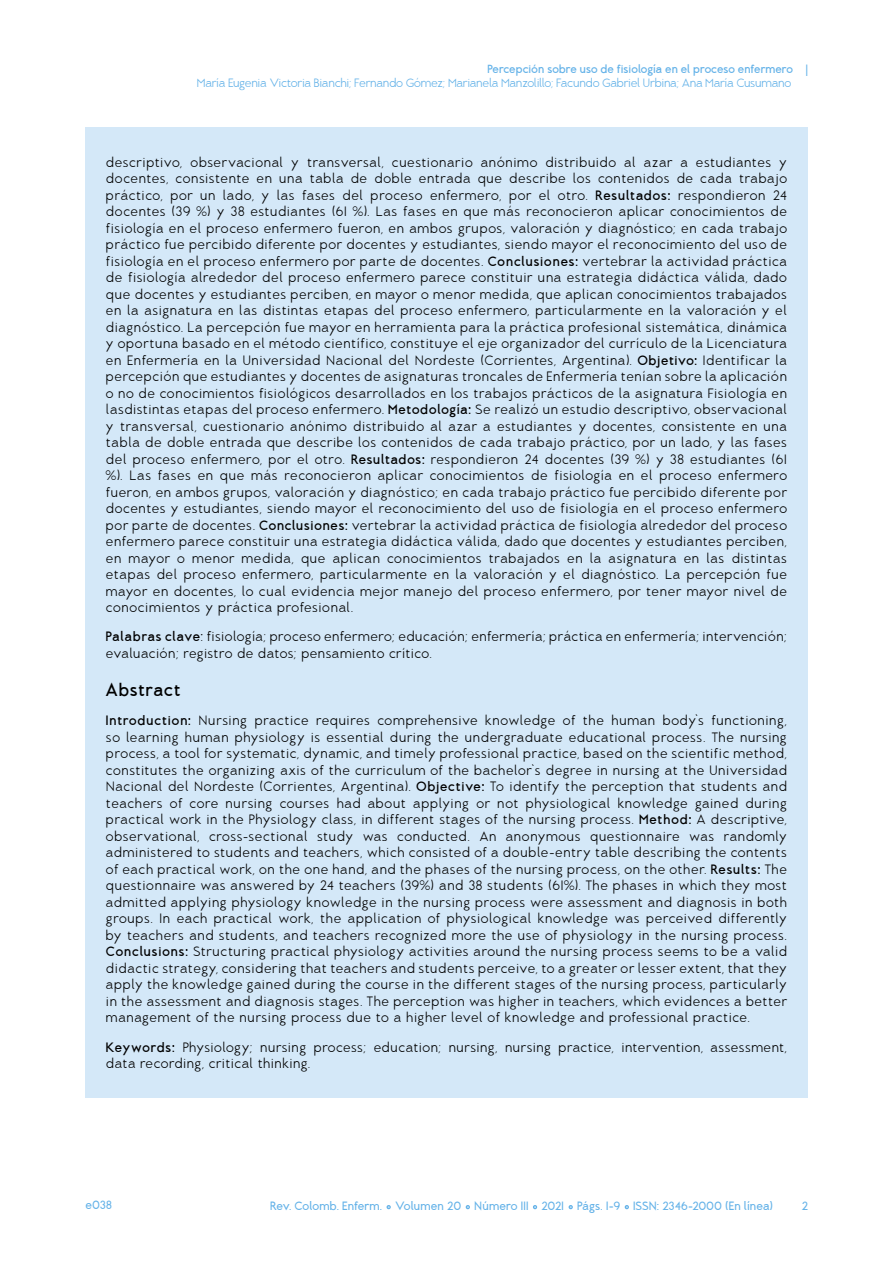
<style>
.page{position:relative;width:893px;height:1263px;background:#fff}
.page>*{position:absolute;margin:0;border:0;box-sizing:border-box;transform-origin:0 0}
.t1{font:700 18px "Brixton";letter-spacing:.085em;color:#000}
.t2{font:300 13.5px/16.5px "Brixton";letter-spacing:.085em;color:#000;text-align:justify}
.t3{font:300 12px "Brixton";letter-spacing:.03em;color:#64b2e8}
.t4{font:500 12px "Brixton";letter-spacing:.04em;color:#64b2e8}
.t5{font:700 11.7px "Brixton";letter-spacing:.045em;color:#64b2e8}
.s1{font-weight:500;font-size:12px}
.s2{font-weight:700}
.s3{font-weight:300}
</style>
<div class="page">
<div style="left:85px;top:127px;width:723px;height:971px;background:#d4e8f8"></div>
<p class="t5" style="left:488px;top:62px;width:322px">Percepción sobre uso de fisiología en el proceso enfermero <span class="s1">|</span></p>
<p class="t3" style="left:197px;top:76px;width:595px">María Eugenia Victoria Bianchi; Fernando Gómez; Marianela Manzolillo; Facundo Gabriel Urbina; Ana María Cusumano</p>
<p class="t2" style="left:106px;top:154px;width:682px">descriptivo, observacional y transversal, cuestionario anónimo distribuido al azar a estudiantes y docentes, consistente en una tabla de doble entrada que describe los contenidos de cada trabajo práctico, por un lado, y las fases del proceso enfermero, por el otro. <span class="s2">Resultados:</span> respondieron 24 docentes (39 %) y 38 estudiantes (61 %). Las fases en que más reconocieron aplicar conocimientos de fisiología en el proceso enfermero fueron, en ambos grupos, valoración y diagnóstico; en cada trabajo práctico fue percibido diferente por docentes y estudiantes, siendo mayor el reconocimiento del uso de fisiología en el proceso enfermero por parte de docentes. <span class="s2">Conclusiones:</span> vertebrar la actividad práctica de fisiología alrededor del proceso enfermero parece constituir una estrategia didáctica válida, dado que docentes y estudiantes perciben, en mayor o menor medida, que aplican conocimientos trabajados en la asignatura en las distintas etapas del proceso enfermero, particularmente en la valoración y el diagnóstico. La percepción fue mayor en herramienta para la práctica profesional sistemática, dinámica y oportuna basado en el método científico, constituye el eje organizador del currículo de la Licenciatura en Enfermería en la Universidad Nacional del Nordeste (Corrientes, Argentina). <span class="s2">Objetivo:</span> Identificar la percepción que estudiantes y docentes de asignaturas troncales de Enfermería tenían sobre la aplicación o no de conocimientos fisiológicos desarrollados en los trabajos prácticos de la asignatura Fisiología en lasdistintas etapas del proceso enfermero. <span class="s2">Metodología:</span> Se realizó un estudio descriptivo, observacional y transversal, cuestionario anónimo distribuido al azar a estudiantes y docentes, consistente en una tabla de doble entrada que describe los contenidos de cada trabajo práctico, por un lado, y las fases del proceso enfermero, por el otro. <span class="s2">Resultados:</span> respondieron 24 docentes (39 %) y 38 estudiantes (61 %). Las fases en que más reconocieron aplicar conocimientos de fisiología en el proceso enfermero fueron, en ambos grupos, valoración y diagnóstico; en cada trabajo práctico fue percibido diferente por docentes y estudiantes, siendo mayor el reconocimiento del uso de fisiología en el proceso enfermero por parte de docentes. <span class="s2">Conclusiones:</span> vertebrar la actividad práctica de fisiología alrededor del proceso enfermero parece constituir una estrategia didáctica válida, dado que docentes y estudiantes perciben, en mayor o menor medida, que aplican conocimientos trabajados en la asignatura en las distintas etapas del proceso enfermero, particularmente en la valoración y el diagnóstico. La percepción fue mayor en docentes, lo cual evidencia mejor manejo del proceso enfermero, por tener mayor nivel de conocimientos y práctica profesional.</p>
<p class="t2" style="left:106px;top:628px;width:682px"><span class="s2">Palabras clave</span>: fisiología; proceso enfermero; educación; enfermería; práctica en enfermería; intervención; evaluación; registro de datos; pensamiento crítico.</p>
<h1 class="t1" style="left:106px;top:680px;width:76px">Abstract</h1>
<p class="t2" style="left:106px;top:713px;width:682px"><span class="s2">Introduction:</span> Nursing practice requires comprehensive knowledge of the human body’s functioning, so learning human physiology is essential during the undergraduate educational process. The nursing process, a tool for systematic, dynamic, and timely professional practice, based on the scientific method, constitutes the organizing axis of the curriculum of the bachelor’s degree in nursing at the Universidad Nacional del Nordeste (Corrientes, Argentina). <span class="s2">Objective:</span> To identify the perception that students and teachers of core nursing courses had about applying or not physiological knowledge gained during practical work in the Physiology class, in different stages of the nursing process. <span class="s2">Method:</span> A descriptive, observational, cross-sectional study was conducted. An anonymous questionnaire was randomly administered to students and teachers, which consisted of a double-entry table describing the contents of each practical work, on the one hand, and the phases of the nursing process, on the other. <span class="s2">Results:</span> The questionnaire was answered by 24 teachers (39%) and 38 students (61%). The phases in which they most admitted applying physiology knowledge in the nursing process were assessment and diagnosis in both groups. In each practical work, the application of physiological knowledge was perceived differently by teachers and students, and teachers recognized more the use of physiology in the nursing process.<br><span class="s2">Conclusions:</span> Structuring practical physiology activities around the nursing process seems to be a valid didactic strategy, considering that teachers and students perceive, to a greater or lesser extent, that they apply the knowledge gained during the course in the different stages of the nursing process, particularly in the assessment and diagnosis stages. The perception was higher in teachers, which evidences a better management of the nursing process due to a higher level of knowledge and professional practice.</p>
<p class="t2" style="left:106px;top:1039px;width:682px"><span class="s2">Keywords:</span> Physiology; nursing process; education; nursing, nursing practice, intervention, assessment, data recording, critical thinking.</p>
<p class="t4" style="left:86px;top:1198px;width:27px">e038</p>
<p class="t4" style="left:270px;top:1199px;width:504px">Rev. Colomb. Enferm. <span class="s3">•</span> Volumen 20 <span class="s3">•</span> Número III <span class="s3">•</span> 2021 <span class="s3">•</span> Págs. 1-9 <span class="s3">•</span> ISSN: 2346-2000 (En línea)</p>
<p class="t4" style="left:802px;top:1199px;width:7px">2</p>
</div>
